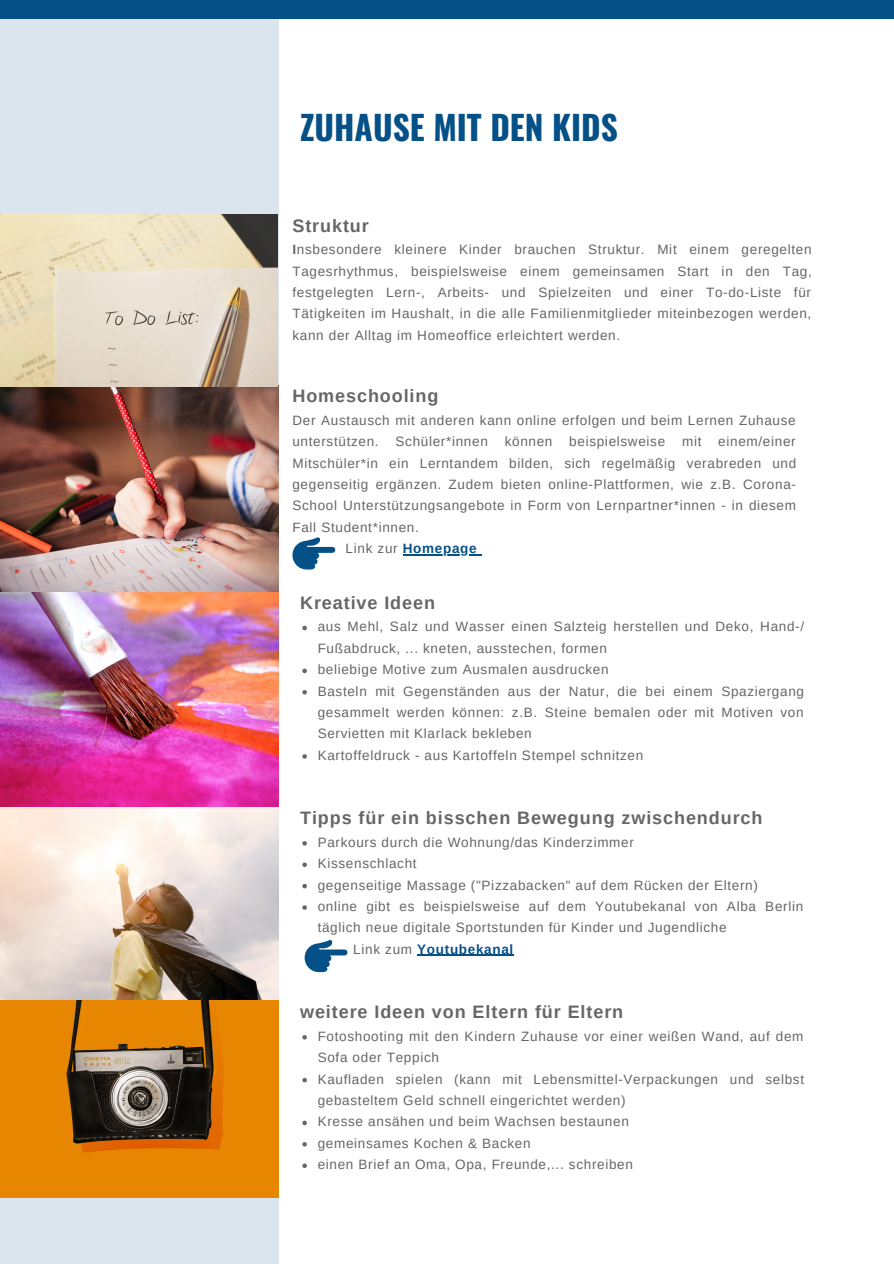
<style>
.page{position:relative;width:894px;height:1264px;background:#fff}
.page>*{position:absolute;margin:0;border:0;box-sizing:border-box;transform-origin:0 0}
.t1{font:700 33.45px "Oswald";color:#055087}
.t2{font:700 18px "Arimo";letter-spacing:.05em;color:#666}
.t3{font:13.5px/21.5px "Arimo";letter-spacing:.05em;color:#666}
.t4{font:700 13.5px "Arimo";letter-spacing:.05em;color:#055087}
.s1{font-weight:700}
.s2{font-weight:400;color:#666}
</style>
<div class="page">
<div style="left:0;top:19px;width:278px;height:1244px;background:#dae5ed"></div>
<div style="left:0;top:0;width:893px;height:19px;background:#055087"></div>
<img style="left:0;top:215px;width:278px;height:982px">
<hr style="left:402px;top:554px;width:75px;height:1px;background:#055087">
<svg style="left:302px;top:626px;width:5px;height:4px"></svg>
<svg style="left:302px;top:668px;width:5px;height:5px"></svg>
<svg style="left:302px;top:690px;width:5px;height:4px"></svg>
<svg style="left:302px;top:754px;width:5px;height:4px"></svg>
<svg style="left:302px;top:841px;width:5px;height:4px"></svg>
<svg style="left:302px;top:862px;width:5px;height:5px"></svg>
<svg style="left:302px;top:883px;width:5px;height:5px"></svg>
<svg style="left:302px;top:905px;width:5px;height:4px"></svg>
<hr style="left:417px;top:954px;width:97px;height:2px;background:#055087">
<svg style="left:302px;top:1035px;width:5px;height:4px"></svg>
<svg style="left:302px;top:1077px;width:5px;height:5px"></svg>
<svg style="left:302px;top:1120px;width:5px;height:5px"></svg>
<svg style="left:302px;top:1142px;width:5px;height:4px"></svg>
<svg style="left:302px;top:1163px;width:5px;height:4px"></svg>
<svg style="left:304px;top:940px;width:43px;height:32px"></svg>
<svg style="left:292px;top:537px;width:43px;height:32px"></svg>
<h1 class="t1" style="left:300px;top:101px;width:319px">ZUHAUSE MIT DEN KIDS</h1>
<h2 class="t2" style="left:292px;top:215px;width:78px">Struktur</h2>
<p class="t3" style="left:292px;top:239px;width:520px;text-align:justify"><span class="s1">I</span>nsbesondere kleinere Kinder brauchen Struktur. Mit einem geregelten Tagesrhythmus, beispielsweise einem gemeinsamen Start in den Tag, festgelegten Lern-, Arbeits- und Spielzeiten und einer To-do-Liste für Tätigkeiten im Haushalt, in die alle Familienmitglieder miteinbezogen werden, kann der Alltag im Homeoffice erleichtert werden.</p>
<h2 class="t2" style="left:292px;top:386px;width:147px">Homeschooling</h2>
<p class="t3" style="left:292px;top:409px;width:504px">Der Austausch mit anderen kann online erfolgen und beim Lernen Zuhause</p>
<p class="t3" style="left:292px;top:431px;width:504px">unterstützen. Schüler*innen können beispielsweise mit einem/einer</p>
<p class="t3" style="left:292px;top:452px;width:505px">Mitschüler*in ein Lerntandem bilden, sich regelmäßig verabreden und</p>
<p class="t3" style="left:292px;top:473px;width:505px">gegenseitig ergänzen. Zudem bieten online-Plattformen, wie z.B. Corona-</p>
<p class="t3" style="left:292px;top:495px;width:505px">School Unterstützungsangebote in Form von Lernpartner*innen - in diesem</p>
<p class="t3" style="left:292px;top:516px;width:128px">Fall Student*innen.</p>
<p class="t4" style="left:345px;top:541px;width:132px"><span class="s2">Link zur</span> Homepage</p>
<h2 class="t2" style="left:300px;top:592px;width:136px">Kreative Ideen</h2>
<p class="t3" style="left:317px;top:616px;width:488px">aus Mehl, Salz und Wasser einen Salzteig herstellen und Deko, Hand-/ Fußabdruck, ... kneten, ausstechen, formen<br>beliebige Motive zum Ausmalen ausdrucken<br>Basteln mit Gegenständen aus der Natur, die bei einem Spaziergang gesammelt werden können: z.B. Steine bemalen oder mit Motiven von Servietten mit Klarlack bekleben<br>Kartoffeldruck - aus Kartoffeln Stempel schnitzen</p>
<h2 class="t2" style="left:300px;top:807px;width:464px">Tipps für ein bisschen Bewegung zwischendurch</h2>
<p class="t3" style="left:317px;top:831px;width:487px">Parkours durch die Wohnung/das Kinderzimmer<br>Kissenschlacht<br>gegenseitige Massage ("Pizzabacken" auf dem Rücken der Eltern)<br>online gibt es beispielsweise auf dem Youtubekanal von Alba Berlin täglich neue digitale Sportstunden für Kinder und Jugendliche</p>
<p class="t4" style="left:353px;top:941px;width:161px"><span class="s2">Link zum</span> Youtubekanal</p>
<h2 class="t2" style="left:300px;top:1001px;width:324px">weitere Ideen von Eltern für Eltern</h2>
<p class="t3" style="left:317px;top:1025px;width:488px">Fotoshooting mit den Kindern Zuhause vor einer weißen Wand, auf dem Sofa oder Teppich<br>Kaufladen spielen (kann mit Lebensmittel-Verpackungen und selbst gebasteltem Geld schnell eingerichtet werden)<br>Kresse ansähen und beim Wachsen bestaunen<br>gemeinsames Kochen &amp; Backen<br>einen Brief an Oma, Opa, Freunde,... schreiben</p>
</div>
